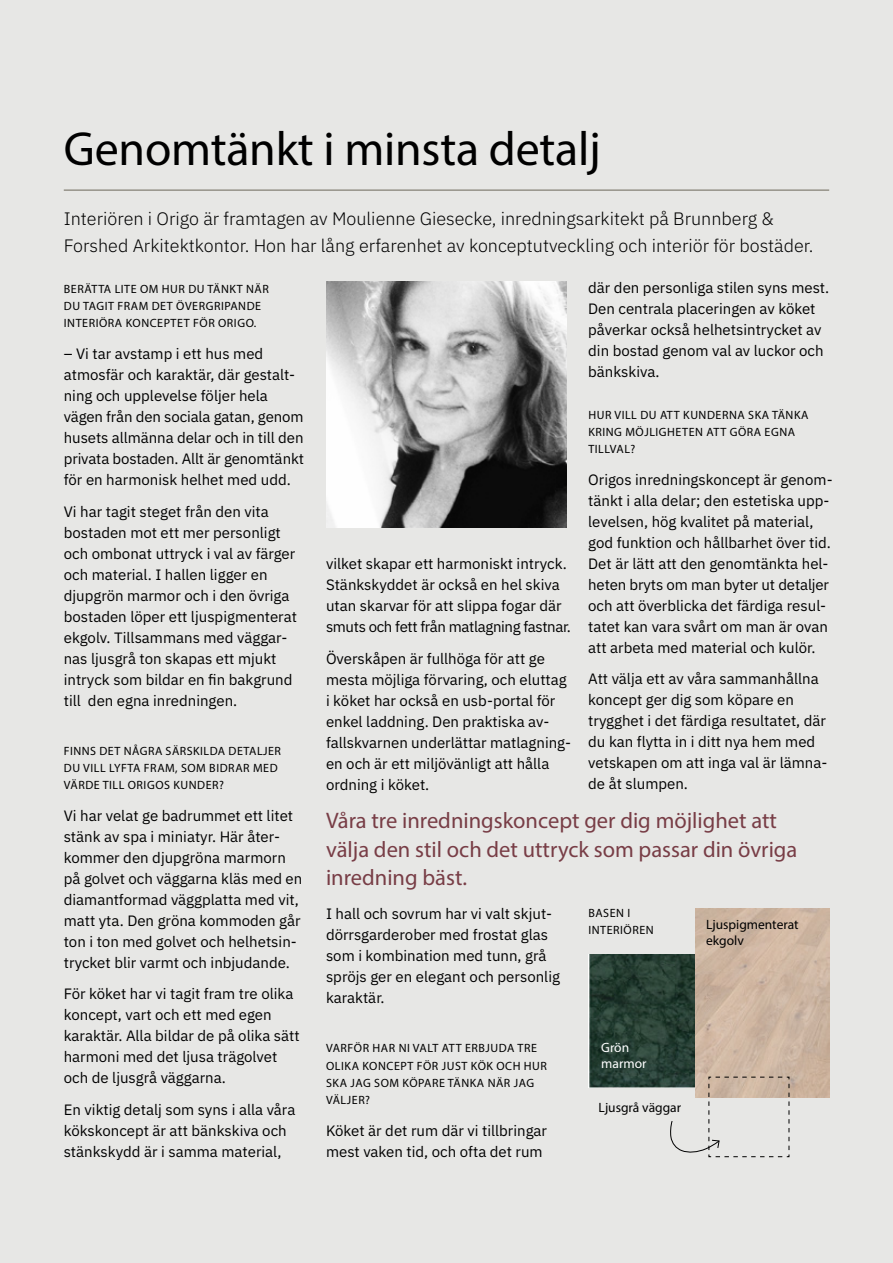
<style>
.page{position:relative;width:893px;height:1263px;background:#e7e7e5}
.page>*{position:absolute;margin:0;border:0;box-sizing:border-box;transform-origin:0 0}
.t1{font:48px "Myriad Pro";letter-spacing:-.005em;color:#000}
.t2{font:22.5px/28.5px "Myriad Pro";color:#783d46}
.t3{font:300 18px/27px "IBM Plex Sans";color:#000}
.t4{font:15px/21px "IBM Plex Sans";color:#000}
.t5{font:13.5px/16.5px "Myriad Pro";color:#000}
.t6{font:13.5px/16.5px "Myriad Pro";color:#fff}
.t7{font:12px/17.2px "Myriad Pro";letter-spacing:.045em;color:#000}
</style>
<div class="page">
<hr style="left:64px;top:190px;width:765px;height:1px;background:#6c685a">
<img style="left:588px;top:954px;width:108px;height:134px">
<img style="left:696px;top:908px;width:133px;height:189px">
<svg style="left:670px;top:1077px;width:120px;height:80px"></svg>
<img style="left:326px;top:281px;width:241px;height:246px">
<h1 class="t1" style="left:64px;top:119px;width:539px">Genomtänkt i minsta detalj</h1>
<p class="t3" style="left:64px;top:204px;width:751px">Interiören i Origo är framtagen av Moulienne Giesecke, inredningsarkitekt på Brunnberg &amp;<br>Forshed Arkitektkontor. Hon har lång erfarenhet av konceptutveckling och interiör för bostäder.</p>
<p class="t7" style="left:64px;top:280px;width:207px">BERÄTTA LITE OM HUR DU TÄNKT NÄR<br>DU TAGIT FRAM DET ÖVERGRIPANDE<br>INTERIÖRA KONCEPTET FÖR ORIGO.</p>
<p class="t4" style="left:64px;top:342px;width:242px">– Vi tar avstamp i ett hus med atmosfär och karaktär, där gestalt&shy;ning och upplevelse följer hela vägen från den sociala gatan, genom husets allmänna delar och in till den privata bostaden. Allt är genomtänkt för en harmonisk helhet med udd.</p>
<p class="t4" style="left:64px;top:499px;width:235px">Vi har tagit steget från den vita bostaden mot ett mer personligt och ombonat uttryck i val av färger och material. I hallen ligger en djupgrön marmor och i den övriga bostaden löper ett ljuspigmenterat ekgolv. Tillsammans med väggar&shy;nas ljusgrå ton skapas ett mjukt intryck som bildar en fin bakgrund till den egna inredningen.</p>
<p class="t7" style="left:64px;top:742px;width:219px">FINNS DET NÅGRA SÄRSKILDA DETALJER<br>DU VILL LYFTA FRAM, SOM BIDRAR MED<br>VÄRDE TILL ORIGOS KUNDER?</p>
<p class="t4" style="left:64px;top:803px;width:240px">Vi har velat ge badrummet ett litet stänk av spa i miniatyr. Här åter&shy;kommer den djupgröna marmorn på golvet och väggarna kläs med en diamantformad väggplatta med vit, matt yta. Den gröna kommoden går ton i ton med golvet och helhetsin&shy;trycket blir varmt och inbjudande.</p>
<p class="t4" style="left:64px;top:982px;width:237px">För köket har vi tagit fram tre olika koncept, vart och ett med egen karaktär. Alla bildar de på olika sätt harmoni med det ljusa trägolvet och de ljusgrå väggarna.</p>
<p class="t4" style="left:64px;top:1098px;width:233px">En viktig detalj som syns i alla våra kökskoncept är att bänkskiva och stänkskydd är i samma material,</p>
<p class="t4" style="left:326px;top:552px;width:247px">vilket skapar ett harmoniskt intryck.<br>Stänkskyddet är också en hel skiva utan skarvar för att slippa fogar där smuts och fett från matlagning fastnar.</p>
<p class="t4" style="left:326px;top:647px;width:247px">Överskåpen är fullhöga för att ge mesta möjliga förvaring, och eluttag i köket har också en usb-portal för enkel laddning. Den praktiska av&shy;fallskvarnen underlättar matlagning&shy;en och är ett miljövänligt att hålla ordning i köket.</p>
<p class="t4" style="left:588px;top:276px;width:243px">där den personliga stilen syns mest.<br>Den centrala placeringen av köket påverkar också helhetsintrycket av din bostad genom val av luckor och bänkskiva.</p>
<p class="t7" style="left:588px;top:406px;width:222px">HUR VILL DU ATT KUNDERNA SKA TÄNKA<br>KRING MÖJLIGHETEN ATT GÖRA EGNA<br>TILLVAL?</p>
<p class="t4" style="left:588px;top:468px;width:246px">Origos inredningskoncept är genom&shy;tänkt i alla delar; den estetiska upp&shy;levelsen, hög kvalitet på material, god funktion och hållbarhet över tid.<br>Det är lätt att den genomtänkta hel&shy;heten bryts om man byter ut detaljer och att överblicka det färdiga resul&shy;tatet kan vara svårt om man är ovan att arbeta med material och kulör.</p>
<p class="t4" style="left:588px;top:667px;width:241px">Att välja ett av våra sammanhållna koncept ger dig som köpare en trygghet i det färdiga resultatet, där du kan flytta in i ditt nya hem med vetskapen om att inga val är lämna&shy;de åt slumpen.</p>
<h2 class="t2" style="left:326px;top:806px;width:473px">Våra tre inredningskoncept ger dig möjlighet att välja den stil och det uttryck som passar din övriga inredning bäst.</h2>
<p class="t4" style="left:326px;top:902px;width:236px">I hall och sovrum har vi valt skjut&shy;dörrsgarderober med frostat glas som i kombination med tunn, grå spröjs ger en elegant och personlig karaktär.</p>
<p class="t7" style="left:326px;top:1039px;width:222px">VARFÖR HAR NI VALT ATT ERBJUDA TRE<br>OLIKA KONCEPT FÖR JUST KÖK OCH HUR<br>SKA JAG SOM KÖPARE TÄNKA NÄR JAG<br>VÄLJER?</p>
<p class="t4" style="left:326px;top:1119px;width:223px">Köket är det rum där vi tillbringar mest vaken tid, och ofta det rum</p>
<p class="t7" style="left:588px;top:904px;width:67px">BASEN I<br>INTERIÖREN</p>
<p class="t5" style="left:706px;top:916px;width:94px">Ljuspigmenterat ekgolv</p>
<p class="t6" style="left:601px;top:1039px;width:47px">Grön marmor</p>
<p class="t5" style="left:599px;top:1099px;width:84px">Ljusgrå väggar</p>
</div>
